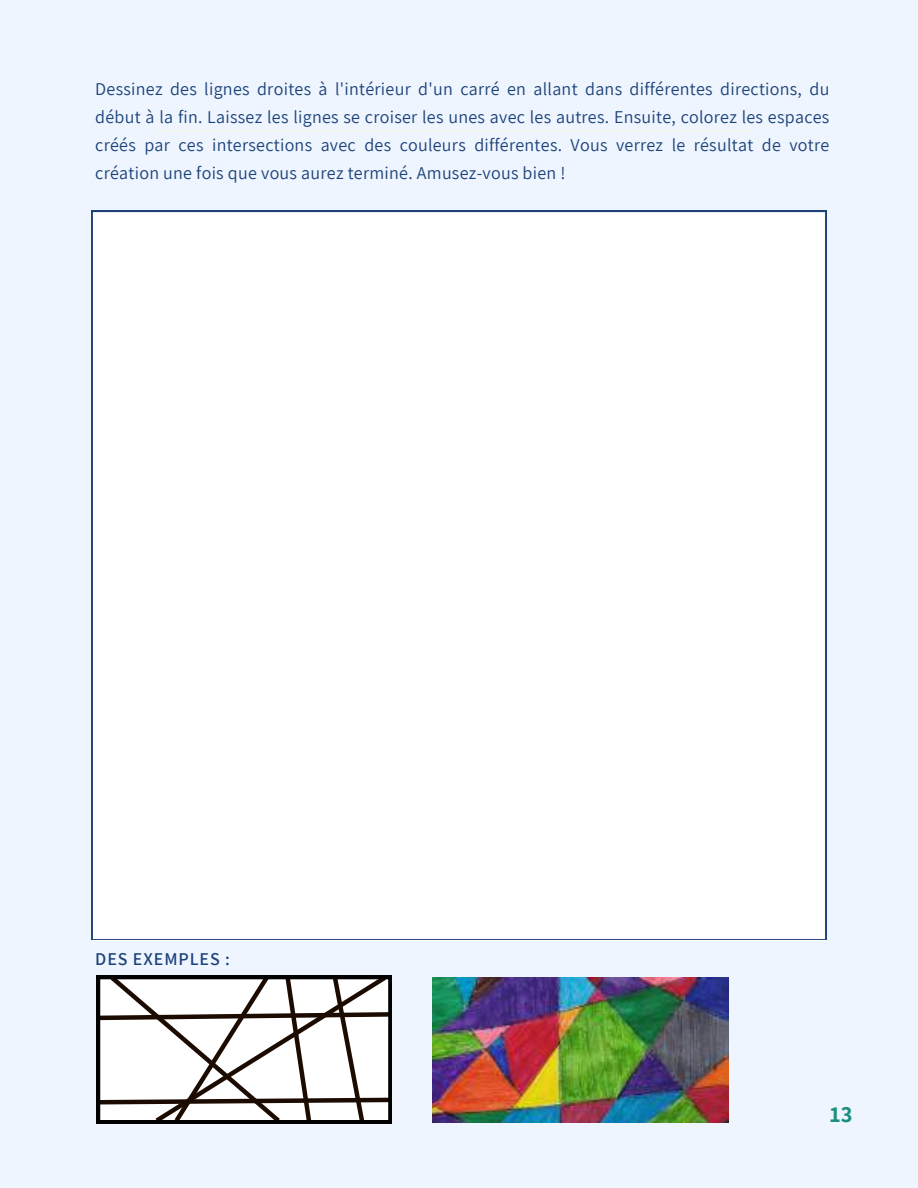
<style>
.page{position:relative;width:918px;height:1188px;background:#eef5ff}
.page>*{position:absolute;margin:0;border:0;box-sizing:border-box;transform-origin:0 0}
.t1{font:700 22.5px "Assistant";color:#1c8f7f}
.t2{font:18px/28.2px "Assistant";letter-spacing:.015em;color:#1c4279;text-align:justify}
.t3{font:600 18px "Assistant";letter-spacing:.05em;color:#1c4279}
</style>
<div class="page">
<div style="left:92px;top:211px;width:734px;height:729px;background:#fff"></div>
<hr style="left:152px;top:130px;width:603px;height:1px;background:#f6f6e9">
<svg style="left:96px;top:975px;width:296px;height:149px;background:#c8c6c4"></svg>
<img style="left:433px;top:978px;width:295px;height:145px">
<p class="t2" style="left:95px;top:74px;width:736px">Dessinez des lignes droites à l'intérieur d'un carré en allant dans différentes directions, du début à la fin. Laissez les lignes se croiser les unes avec les autres. Ensuite, colorez les espaces créés par ces intersections avec des couleurs différentes. Vous verrez le résultat de votre création une fois que vous aurez terminé. Amusez-vous bien !</p>
<p class="t3" style="left:95px;top:947px;width:136px">DES EXEMPLES :</p>
<p class="t1" style="left:830px;top:1099px;width:24px">13</p>
</div>
